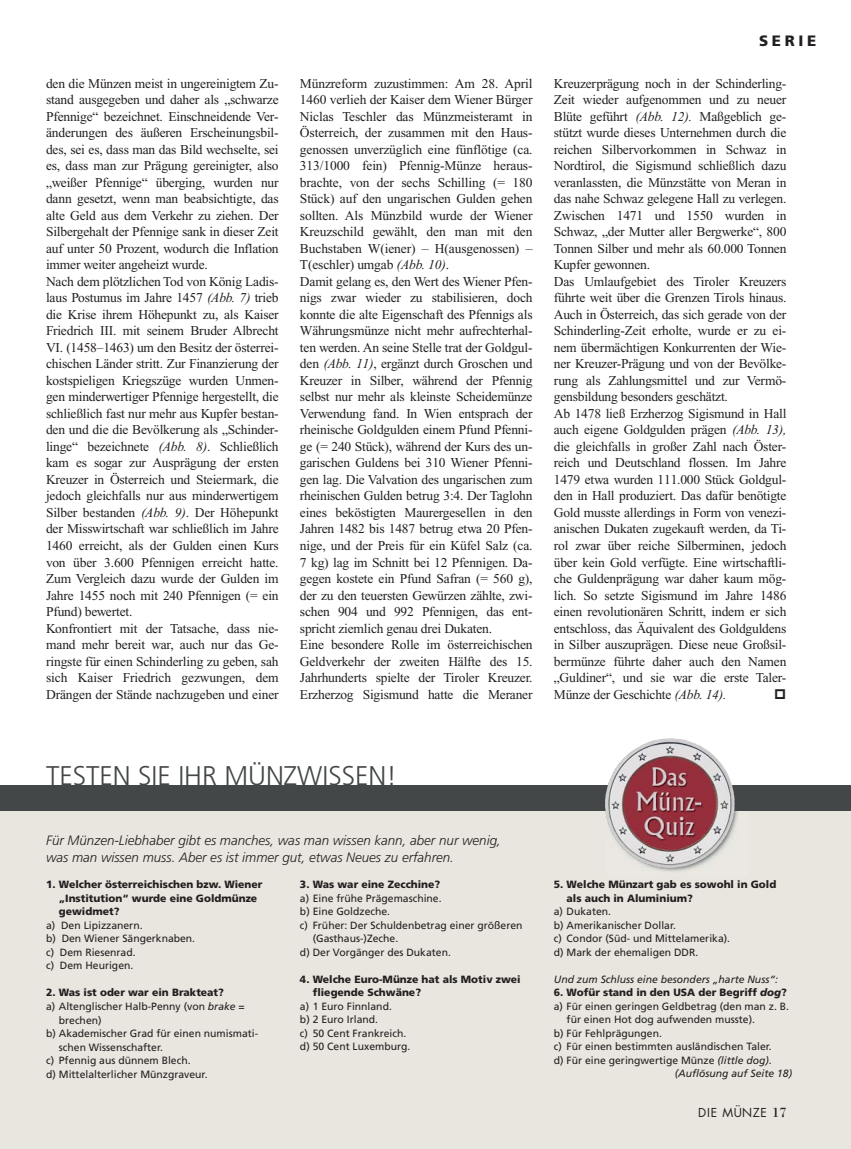
<style>
.page{position:relative;width:851px;height:1149px;background:#fff}
.page>*{position:absolute;margin:0;border:0;box-sizing:border-box;transform-origin:0 0}
.t1{font:300 27px "Frutiger";color:#434747}
.t2{font:900 15px "Frutiger";letter-spacing:.245em;color:#231f20}
.t3{font:13.5px/16.5px "Times New Roman";letter-spacing:-.015em;color:#231f20}
.t4{font:italic 300 13.5px/16.5px "Frutiger";color:#231f20}
.t5{font:12px "Futura";letter-spacing:.06em;color:#231f20}
.t6{font:10.5px/13.5px "Frutiger";color:#231f20}
.t7{font:900 10.5px/13.5px "Frutiger";color:#231f20}
.t8{font:italic 10.5px "Frutiger";color:#231f20}
.s1{font-style:italic}
.s2{font-family:"Bodoni";font-size:14.25px}
</style>
<div class="page">
<div style="left:0;top:800px;width:850px;height:348px;background:#e8e6df"></div>
<img style="left:661px;top:810px;width:86px;height:61px">
<div style="left:0;top:784px;width:850px;height:26px;background:#434747"></div>
<img style="left:604px;top:738px;width:130px;height:132px">
<p class="t3" style="left:46px;top:76px;width:234px">den die Münzen meist in ungereinigtem Zu&shy;stand ausgegeben und daher als „schwarze Pfennige“ bezeichnet. Einschneidende Ver&shy;änderungen des äußeren Erscheinungsbil&shy;des, sei es, dass man das Bild wechselte, sei es, dass man zur Prägung gereinigter, also „weißer Pfennige“ überging, wurden nur dann gesetzt, wenn man beabsichtigte, das alte Geld aus dem Verkehr zu ziehen. Der Silbergehalt der Pfennige sank in dieser Zeit auf unter 50 Prozent, wodurch die Inflation immer weiter angeheizt wurde.<br>Nach dem plötzlichen Tod von König Ladis&shy;laus Postumus im Jahre 1457 <span class="s1">(Abb. 7)</span> trieb die Krise ihrem Höhepunkt zu, als Kaiser Friedrich III. mit seinem Bruder Albrecht VI. (1458–1463) um den Besitz der österrei&shy;chischen Länder stritt. Zur Finanzierung der kostspieligen Kriegszüge wurden Unmen&shy;gen minderwertiger Pfennige hergestellt, die schließlich fast nur mehr aus Kupfer bestan&shy;den und die die Bevölkerung als „Schinder&shy;linge“ bezeichnete <span class="s1">(Abb. 8)</span>. Schließlich kam es sogar zur Ausprägung der ersten Kreuzer in Österreich und Steiermark, die jedoch gleichfalls nur aus minderwertigem Silber bestanden <span class="s1">(Abb. 9)</span>. Der Höhepunkt der Misswirtschaft war schließlich im Jahre 1460 erreicht, als der Gulden einen Kurs von über 3.600 Pfennigen erreicht hatte.<br>Zum Vergleich dazu wurde der Gulden im Jahre 1455 noch mit 240 Pfennigen (= ein Pfund) bewertet.<br>Konfrontiert mit der Tatsache, dass nie&shy;mand mehr bereit war, auch nur das Ge&shy;ringste für einen Schinderling zu geben, sah sich Kaiser Friedrich gezwungen, dem Drängen der Stände nachzugeben und einer</p>
<p class="t3" style="left:300px;top:76px;width:234px">Münzreform zuzustimmen: Am 28. April 1460 verlieh der Kaiser dem Wiener Bürger Niclas Teschler das Münzmeisteramt in Österreich, der zusammen mit den Haus&shy;genossen unverzüglich eine fünflötige (ca.<br>313/1000 fein) Pfennig-Münze heraus&shy;brachte, von der sechs Schilling (= 180<br>Stück) auf den ungarischen Gulden gehen sollten. Als Münzbild wurde der Wiener Kreuzschild gewählt, den man mit den Buchstaben W(iener) – H(ausgenossen) – T(eschler) umgab <span class="s1">(Abb. 10)</span>.<br>Damit gelang es, den Wert des Wiener Pfen&shy;nigs zwar wieder zu stabilisieren, doch konnte die alte Eigenschaft des Pfennigs als Währungsmünze nicht mehr aufrechterhal&shy;ten werden. An seine Stelle trat der Goldgul&shy;den <span class="s1">(Abb. 11)</span>, ergänzt durch Groschen und Kreuzer in Silber, während der Pfennig selbst nur mehr als kleinste Scheidemünze Verwendung fand. In Wien entsprach der rheinische Goldgulden einem Pfund Pfenni&shy;ge (= 240 Stück), während der Kurs des un&shy;garischen Guldens bei 310 Wiener Pfenni&shy;gen lag. Die Valvation des ungarischen zum rheinischen Gulden betrug 3:4. Der Taglohn eines beköstigten Maurergesellen in den Jahren 1482 bis 1487 betrug etwa 20 Pfen&shy;nige, und der Preis für ein Küfel Salz (ca.<br>7 kg) lag im Schnitt bei 12 Pfennigen. Da&shy;gegen kostete ein Pfund Safran (= 560 g), der zu den teuersten Gewürzen zählte, zwi&shy;schen 904 und 992 Pfennigen, das ent&shy;spricht ziemlich genau drei Dukaten.<br>Eine besondere Rolle im österreichischen Geldverkehr der zweiten Hälfte des 15.<br>Jahrhunderts spielte der Tiroler Kreuzer.<br>Erzherzog Sigismund hatte die Meraner</p>
<p class="t2" style="left:758px;top:35px;width:59px">SERIE</p>
<p class="t3" style="left:553px;top:76px;width:234px">Kreuzerprägung noch in der Schinderling-Zeit wieder aufgenommen und zu neuer Blüte geführt <span class="s1">(Abb. 12).</span> Maßgeblich ge&shy;stützt wurde dieses Unternehmen durch die reichen Silbervorkommen in Schwaz in Nordtirol, die Sigismund schließlich dazu veranlassten, die Münzstätte von Meran in das nahe Schwaz gelegene Hall zu verlegen.<br>Zwischen 1471 und 1550 wurden in Schwaz, „der Mutter aller Bergwerke“, 800<br>Tonnen Silber und mehr als 60.000 Tonnen Kupfer gewonnen.<br>Das Umlaufgebiet des Tiroler Kreuzers führte weit über die Grenzen Tirols hinaus.<br>Auch in Österreich, das sich gerade von der Schinderling-Zeit erholte, wurde er zu ei&shy;nem übermächtigen Konkurrenten der Wie&shy;ner Kreuzer-Prägung und von der Bevölke&shy;rung als Zahlungsmittel und zur Vermö&shy;gensbildung besonders geschätzt.<br>Ab 1478 ließ Erzherzog Sigismund in Hall auch eigene Goldgulden prägen <span class="s1">(Abb. 13), </span>die gleichfalls in großer Zahl nach Öster&shy;reich und Deutschland flossen. Im Jahre 1479 etwa wurden 111.000 Stück Goldgul&shy;den in Hall produziert. Das dafür benötigte Gold musste allerdings in Form von venezi&shy;anischen Dukaten zugekauft werden, da Ti&shy;rol zwar über reiche Silberminen, jedoch über kein Gold verfügte. Eine wirtschaftli&shy;che Guldenprägung war daher kaum mög&shy;lich. So setzte Sigismund im Jahre 1486 einen revolutionären Schritt, indem er sich entschloss, das Äquivalent des Goldguldens in Silber auszuprägen. Diese neue Großsil&shy;bermünze führte daher auch den Namen „Guldiner“, und sie war die erste Taler-Münze der Geschichte <span class="s1">(Abb. 14).</span></p>
<h1 class="t1" style="left:46px;top:764px;width:352px">TESTEN SIE IHR MÜNZWISSEN!</h1>
<p class="t4" style="left:46px;top:833px;width:456px">Für Münzen-Liebhaber gibt es manches, was man wissen kann, aber nur wenig, was man wissen muss. Aber es ist immer gut, etwas Neues zu erfahren.</p>
<p class="t7" style="left:59px;top:878px;width:205px;text-indent:-13px">1. Welcher österreichischen bzw. Wiener „Institution“ wurde eine Goldmünze gewidmet?</p>
<p class="t6" style="left:46px;top:919px;width:151px">a) Den Lipizzanern.<br>b) Den Wiener Sängerknaben. c) Dem Riesenrad.<br>c) Dem Heurigen.</p>
<p class="t7" style="left:46px;top:986px;width:179px">2. Was ist oder war ein Brakteat?</p>
<p class="t6" style="left:46px;top:1000px;width:200px">a) Altenglischer Halb-Penny (von <span class="s1">brake</span> =</p>
<p class="t6" style="left:59px;top:1013px;width:44px">brechen)</p>
<p class="t6" style="left:46px;top:1027px;width:213px">b) Akademischer Grad für einen numismati-</p>
<p class="t6" style="left:59px;top:1040px;width:106px">schen Wissenschafter.</p>
<p class="t6" style="left:46px;top:1054px;width:146px">c) Pfennig aus dünnem Blech.</p>
<p class="t6" style="left:46px;top:1067px;width:163px">d) Mittelalterlicher Münzgraveur.</p>
<p class="t7" style="left:300px;top:878px;width:142px">3. Was war eine Zecchine?</p>
<p class="t6" style="left:300px;top:891px;width:143px">a) Eine frühe Prägemaschine.</p>
<p class="t6" style="left:300px;top:905px;width:92px">b) Eine Goldzeche.</p>
<p class="t6" style="left:300px;top:918px;width:224px">c) Früher: Der Schuldenbetrag einer größeren</p>
<p class="t6" style="left:313px;top:932px;width:87px">(Gasthaus-)Zeche.</p>
<p class="t6" style="left:300px;top:945px;width:152px">d) Der Vorgänger des Dukaten.</p>
<p class="t7" style="left:313px;top:972px;width:209px;text-indent:-13px">4. Welche Euro-Münze hat als Motiv zwei fliegende Schwäne?</p>
<p class="t6" style="left:300px;top:999px;width:112px">a) 1 Euro Finnland.<br>b) 2 Euro Irland.<br>c) 50 Cent Frankreich. d) 50 Cent Luxemburg.</p>
<p class="t7" style="left:566px;top:878px;width:211px;text-indent:-13px">5. Welche Münzart gab es sowohl in Gold als auch in Aluminium?</p>
<p class="t6" style="left:553px;top:905px;width:178px">a) Dukaten.<br>b) Amerikanischer Dollar.<br>c) Condor (Süd- und Mittelamerika). d) Mark der ehemaligen DDR.</p>
<p class="t8" style="left:553px;top:974px;width:226px">Und zum Schluss eine besonders „harte Nuss“:</p>
<p class="t7" style="left:553px;top:986px;width:234px">6. Wofür stand in den USA der Begriff <span class="s1">dog</span>?</p>
<p class="t6" style="left:553px;top:999px;width:237px">a) Für einen geringen Geldbetrag (den man z. B.</p>
<p class="t6" style="left:566px;top:1013px;width:190px">für einen Hot dog aufwenden musste).</p>
<p class="t6" style="left:553px;top:1026px;width:110px">b) Für Fehlprägungen.</p>
<p class="t6" style="left:553px;top:1040px;width:219px">c) Für einen bestimmten ausländischen Taler.</p>
<p class="t6" style="left:553px;top:1053px;width:219px">d) Für eine geringwertige Münze <span class="s1">(little dog)</span>.</p>
<p class="t8" style="left:674px;top:1068px;width:119px">(Auflösung auf Seite 18)</p>
<p class="t5" style="left:698px;top:1106px;width:90px">DIE MÜNZE <span class="s2">17</span></p>
</div>
